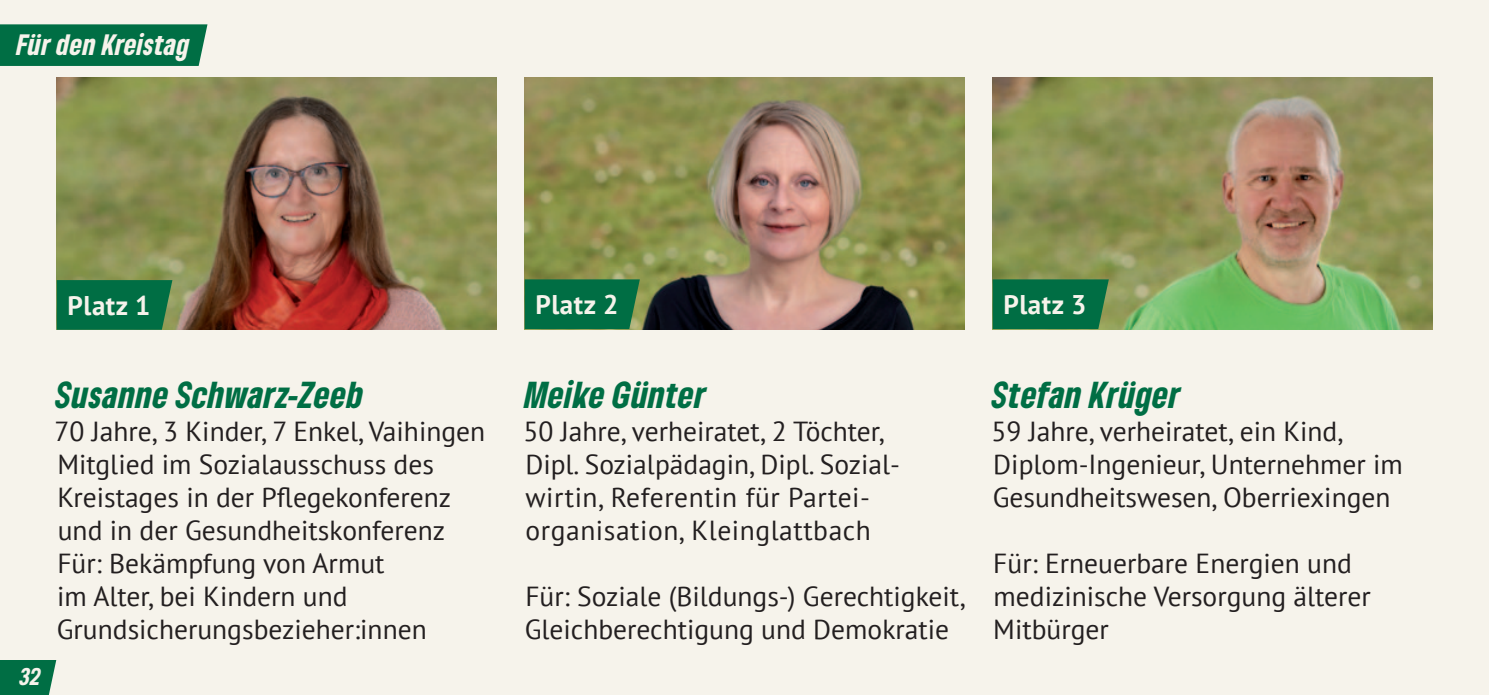
<style>
.page{position:relative;width:1489px;height:695px;background:#fff}
.page>*{position:absolute;margin:0;border:0;box-sizing:border-box;transform-origin:0 0}
.t1{font:italic 900 condensed 35px "Gruene Type";letter-spacing:.02em;color:#006e44}
.t2{font:27.5px/33px "PT Sans";color:#231f20}
.t3{font:italic 900 condensed 27.5px "Gruene Type";letter-spacing:.015em;color:#f6f3eb}
.t4{font:700 27px "PT Sans";letter-spacing:.02em;color:#f6f3eb}
.t5{font:italic 900 condensed 22.5px "Gruene Type";color:#f6f3eb}
</style>
<div class="page">
<div style="left:0;top:0;width:1488px;height:694px;background:#f6f3eb"></div>
<div style="left:0;top:660px;width:56px;height:34px;background:#006e44"></div>
<img style="left:57px;top:77px;width:439px;height:252px">
<img style="left:992px;top:77px;width:439px;height:252px">
<img style="left:524px;top:77px;width:440px;height:252px">
<svg style="left:524px;top:279px;width:115px;height:50px;background:#087045"></svg>
<svg style="left:992px;top:279px;width:116px;height:50px;background:#077045"></svg>
<svg style="left:56px;top:280px;width:116px;height:50px;background:#087045"></svg>
<div style="left:0;top:24px;width:207px;height:42px;background:#006e44"></div>
<p class="t3" style="left:17px;top:27px;width:174px">Für den Kreistag</p>
<p class="t4" style="left:68px;top:287px;width:84px">Platz 1</p>
<p class="t4" style="left:535px;top:287px;width:84px">Platz 2</p>
<p class="t4" style="left:1003px;top:287px;width:84px">Platz 3</p>
<p class="t1" style="left:56px;top:371px;width:309px">Susanne Schwarz-Zeeb</p>
<p class="t1" style="left:524px;top:371px;width:183px">Meike Günter</p>
<p class="t1" style="left:992px;top:371px;width:189px">Stefan Krüger</p>
<p class="t5" style="left:20px;top:661px;width:23px">32</p>
<p class="t2" style="left:54px;top:413px;width:432px">70 Jahre, 3 Kinder, 7 Enkel, Vaihingen<br>Mitglied im Sozialausschuss des<br>Kreistages in der Pflegekonferenz und in der Gesundheitskonferenz<br>Für: Bekämpfung von Armut<br>im Alter, bei Kindern und<br>Grundsicherungsbezieher:innen</p>
<p class="t2" style="left:523px;top:413px;width:378px">50 Jahre, verheiratet, 2 Töchter, Dipl. Sozialpädagin, Dipl. Sozial&shy;wirtin, Referentin für Partei&shy;organisation, Kleinglattbach</p>
<p class="t2" style="left:524px;top:578px;width:442px">Für: Soziale (Bildungs-) Gerechtigkeit,<br>Gleichberechtigung und Demokratie</p>
<p class="t2" style="left:991px;top:413px;width:413px">59 Jahre, verheiratet, ein Kind,<br>Diplom-Ingenieur, Unternehmer im<br>Gesundheitswesen, Oberriexingen</p>
<p class="t2" style="left:993px;top:545px;width:379px">Für: Erneuerbare Energien und medizinische Versorgung älterer<br>Mitbürger</p>
</div>
